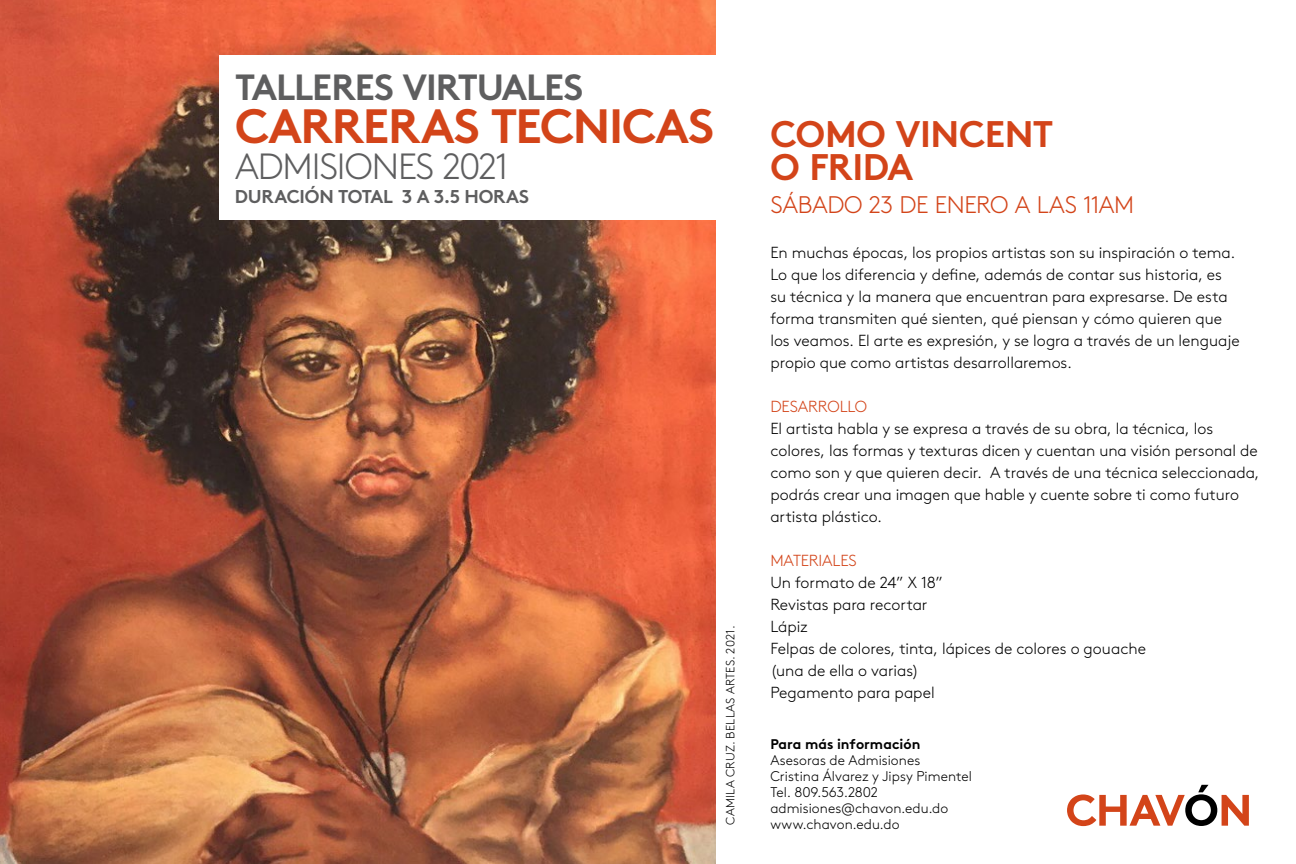
<style>
.page{position:relative;width:1296px;height:864px;background:#fff}
.page>*{position:absolute;margin:0;border:0;box-sizing:border-box;transform-origin:0 0}
.t1{font:700 48.2px "Brown Pro";letter-spacing:-.025em;color:#d34419}
.t2{font:700 37px/33px "Brown Pro";letter-spacing:-.01em;color:#d34419}
.t3{font:700 36.4px "Brown Pro";letter-spacing:-.03em;color:#5e5e5f}
.t4{font:300 36.4px "Brown Pro";letter-spacing:-.03em;color:#5e5e5f}
.t5{font:300 24px "Brown Pro";letter-spacing:-.015em;color:#d34419}
.t6{font:700 18.6px "Brown Pro";letter-spacing:-.01em;color:#5e5e5f}
.t7{font:300 16px/22px "Brown Pro";color:#000}
.t8{font:300 16px "Brown Pro";letter-spacing:-.01em;color:#d34419}
.t9{font:300 14px/16px "Brown Pro";letter-spacing:.005em;color:#000}
.t10{font:700 14px "Brown Pro";color:#000}
.t11{font:300 12px "Brown Pro";letter-spacing:.02em;color:#000}
</style>
<div class="page">
<img style="left:0;top:0;width:716px;height:864px">
<div style="left:219px;top:56px;width:513px;height:164px;background:#fff"></div>
<svg style="left:1067px;top:785px;width:182px;height:41px"></svg>
<h3 class="t3" style="left:235px;top:58px;width:350px">TALLERES VIRTUALES</h3>
<h1 class="t1" style="left:235px;top:87px;width:481px">CARRERAS TECNICAS</h1>
<h3 class="t4" style="left:235px;top:139px;width:275px">ADMISIONES 2021</h3>
<p class="t6" style="left:235px;top:182px;width:296px">DURACIÓN TOTAL 3 A 3.5 HORAS</p>
<p class="t11" style="left:721px;top:825px;width:201px;rotate:-90deg">CAMILA CRUZ. BELLAS ARTES. 2021.</p>
<h2 class="t2" style="left:771px;top:113px;width:284px">COMO VINCENT<br>O FRIDA</h2>
<h3 class="t5" style="left:771px;top:187px;width:365px">SÁBADO 23 DE ENERO A LAS 11AM</h3>
<p class="t7" style="left:770px;top:240px;width:471px">En muchas épocas, los propios artistas son su inspiración o tema.<br>Lo que los diferencia y define, además de contar sus historia, es su técnica y la manera que encuentran para expresarse. De esta forma transmiten qué sienten, qué piensan y cómo quieren que los veamos. El arte es expresión, y se logra a través de un lenguaje propio que como artistas desarrollaremos.</p>
<p class="t8" style="left:770px;top:394px;width:98px">DESARROLLO</p>
<p class="t7" style="left:770px;top:416px;width:491px">El artista habla y se expresa a través de su obra, la técnica, los colores, las formas y texturas dicen y cuentan una visión personal de como son y que quieren decir. A través de una técnica seleccionada, podrás crear una imagen que hable y cuente sobre ti como futuro artista plástico.</p>
<p class="t8" style="left:770px;top:548px;width:88px">MATERIALES</p>
<p class="t7" style="left:770px;top:570px;width:377px">Un formato de 24” X 18”<br>Revistas para recortar<br>Lápiz<br>Felpas de colores, tinta, lápices de colores o gouache (una de ella o varias)<br>Pegamento para papel</p>
<p class="t10" style="left:770px;top:733px;width:152px">Para más información</p>
<p class="t9" style="left:770px;top:751px;width:203px">Asesoras de Admisiones<br>Cristina Álvarez y Jipsy Pimentel<br>Tel. 809.563.2802 admisiones@chavon.edu.do www.chavon.edu.do</p>
</div>
